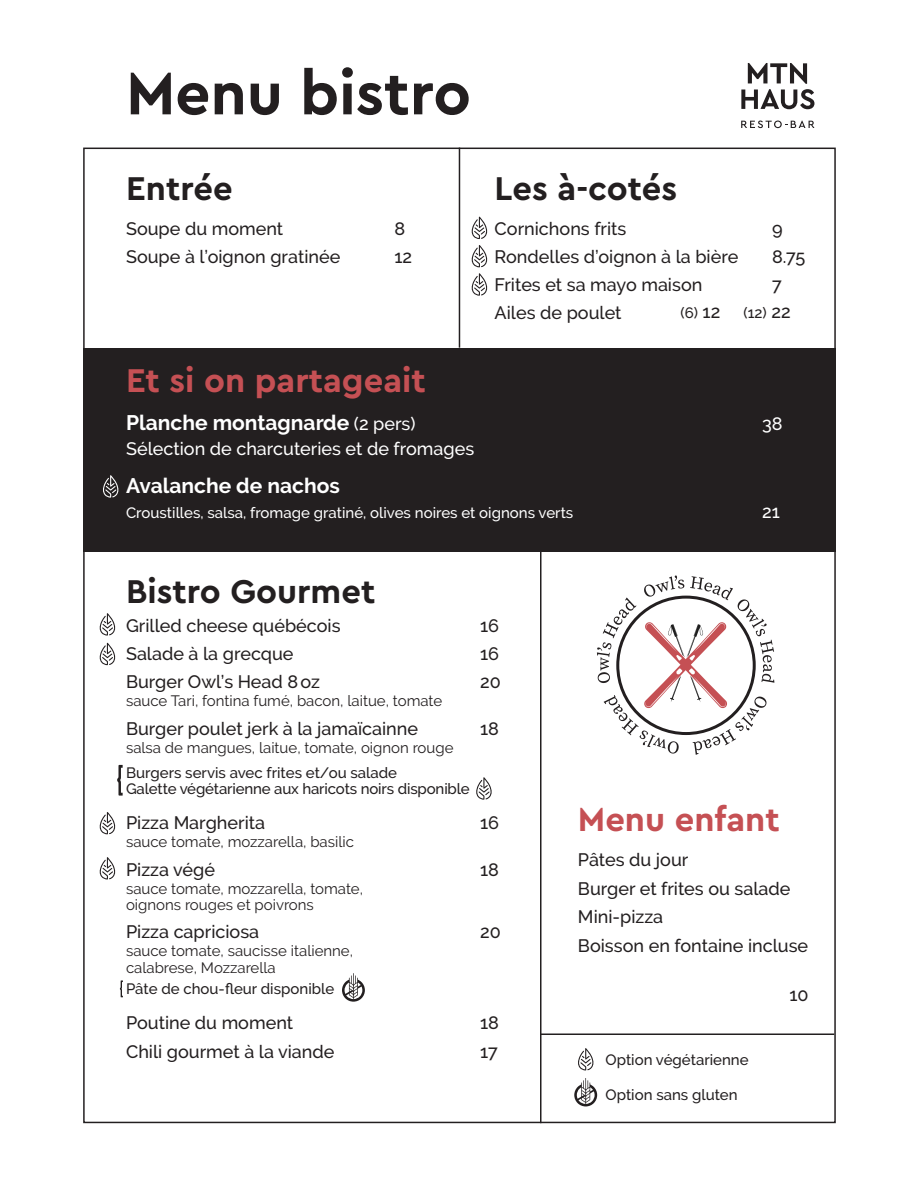
<style>
.page{position:relative;width:918px;height:1188px;background:#fff}
.page>*{position:absolute;margin:0;border:0;box-sizing:border-box;transform-origin:0 0}
.t1{font:700 61.95px "Cera Pro";color:#231f20}
.t2{font:700 34.5px "Cera Pro";color:#231f20}
.t3{font:700 34.5px "Cera Pro";color:#c55054}
.t4{font:700 21px "Raleway";color:#fff}
.t5{font:500 18px/28.3px "Raleway";color:#231f20}
.t6{font:500 18px "Raleway";color:#fff}
.t7{font:15px/16.5px "Raleway";color:#231f20}
.t8{font:500 15px/16.5px "Raleway";color:#231f20}
.t9{font:500 15px "Raleway";color:#fff}
.s1{font-size:18px}
.s2{font-weight:500;font-size:18px}
</style>
<div class="page">
<div style="left:83px;top:348px;width:753px;height:204px;background:#231f20"></div>
<svg style="left:597px;top:576px;width:177px;height:179px"></svg>
<hr style="left:459px;top:148px;width:1px;height:200px;background:#231f20">
<hr style="left:540px;top:546px;width:2px;height:577px;background:#231f20">
<div style="left:83px;top:148px;width:753px;height:209px;border:2px solid #231f20"></div>
<svg style="left:741px;top:63px;width:73px;height:46px"></svg>
<svg style="left:741px;top:121px;width:73px;height:7px"></svg>
<hr style="left:540px;top:1034px;width:294px;height:1px;background:#231f20">
<svg style="left:117px;top:765px;width:6px;height:31px"></svg>
<svg style="left:120px;top:980px;width:3px;height:17px"></svg>
<svg style="left:471px;top:245px;width:17px;height:22px"></svg>
<svg style="left:471px;top:273px;width:17px;height:23px"></svg>
<svg style="left:103px;top:475px;width:16px;height:23px"></svg>
<svg style="left:99px;top:613px;width:17px;height:23px"></svg>
<svg style="left:578px;top:1048px;width:16px;height:22px"></svg>
<svg style="left:99px;top:643px;width:17px;height:22px"></svg>
<svg style="left:99px;top:857px;width:17px;height:23px"></svg>
<svg style="left:99px;top:812px;width:17px;height:22px"></svg>
<svg style="left:476px;top:777px;width:16px;height:23px"></svg>
<svg style="left:471px;top:216px;width:17px;height:23px"></svg>
<svg style="left:574px;top:1078px;width:23px;height:28px"></svg>
<svg style="left:342px;top:973px;width:23px;height:29px"></svg>
<h1 class="t1" style="left:126px;top:52px;width:346px">Menu bistro</h1>
<h2 class="t2" style="left:126px;top:166px;width:108px">Entrée</h2>
<p class="t5" style="left:126px;top:215px;width:159px">Soupe du moment</p>
<p class="t5" style="left:395px;top:215px;width:12px">8</p>
<p class="t5" style="left:126px;top:242px;width:216px">Soupe à l’oignon gratinée</p>
<p class="t5" style="left:395px;top:242px;width:19px">12</p>
<h2 class="t2" style="left:495px;top:166px;width:184px">Les à-cotés</h2>
<p class="t5" style="left:495px;top:215px;width:133px">Cornichons frits</p>
<p class="t5" style="left:772px;top:215px;width:12px">9</p>
<p class="t5" style="left:495px;top:242px;width:245px">Rondelles d’oignon à la bière</p>
<p class="t5" style="left:772px;top:242px;width:35px">8.75</p>
<p class="t5" style="left:495px;top:270px;width:209px">Frites et sa mayo maison</p>
<p class="t5" style="left:772px;top:270px;width:11px">7</p>
<p class="t5" style="left:495px;top:298px;width:128px">Ailes de poulet</p>
<p class="t8" style="left:681px;top:305px;width:41px">(6) <span class="s1">12</span></p>
<p class="t8" style="left:744px;top:305px;width:49px">(12) <span class="s1">22</span></p>
<h2 class="t3" style="left:126px;top:358px;width:301px">Et si on partageait</h2>
<p class="t4" style="left:126px;top:411px;width:291px">Planche montagnarde <span class="s2">(2 pers)</span></p>
<p class="t6" style="left:762px;top:414px;width:22px">38</p>
<p class="t6" style="left:126px;top:438px;width:350px">Sélection de charcuteries et de fromages</p>
<p class="t4" style="left:126px;top:474px;width:215px">Avalanche de nachos</p>
<p class="t9" style="left:126px;top:504px;width:449px">Croustilles, salsa, fromage gratiné, olives noires et oignons verts</p>
<p class="t6" style="left:762px;top:501px;width:19px">21</p>
<h2 class="t2" style="left:126px;top:569px;width:251px">Bistro Gourmet</h2>
<p class="t5" style="left:126px;top:611px;width:216px">Grilled cheese québécois</p>
<p class="t5" style="left:480px;top:611px;width:21px">16</p>
<p class="t5" style="left:126px;top:640px;width:169px">Salade à la grecque</p>
<p class="t5" style="left:480px;top:640px;width:21px">16</p>
<p class="t5" style="left:126px;top:668px;width:195px">Burger Owl’s Head 8oz</p>
<p class="t5" style="left:480px;top:668px;width:22px">20</p>
<p class="t7" style="left:126px;top:693px;width:318px">sauce Tari, fontina fumé, bacon, laitue, tomate</p>
<p class="t5" style="left:126px;top:714px;width:294px">Burger poulet jerk à la jamaïcainne</p>
<p class="t5" style="left:480px;top:714px;width:20px">18</p>
<p class="t7" style="left:126px;top:739px;width:329px">salsa de mangues, laitue, tomate, oignon rouge</p>
<p class="t8" style="left:126px;top:764px;width:345px">Burgers servis avec frites et/ou salade<br>Galette végétarienne aux haricots noirs disponible</p>
<p class="t5" style="left:126px;top:809px;width:141px">Pizza Margherita</p>
<p class="t5" style="left:480px;top:809px;width:21px">16</p>
<p class="t7" style="left:126px;top:834px;width:229px">sauce tomate, mozzarella, basilic</p>
<p class="t5" style="left:126px;top:855px;width:91px">Pizza végé</p>
<p class="t5" style="left:480px;top:855px;width:20px">18</p>
<p class="t7" style="left:126px;top:880px;width:238px">sauce tomate, mozzarella, tomate, oignons rouges et poivrons</p>
<p class="t5" style="left:126px;top:918px;width:135px">Pizza capriciosa</p>
<p class="t5" style="left:480px;top:918px;width:22px">20</p>
<p class="t7" style="left:126px;top:943px;width:229px">sauce tomate, saucisse italienne, calabrese, Mozzarella</p>
<p class="t8" style="left:126px;top:981px;width:210px">Pâte de chou-fleur disponible</p>
<p class="t5" style="left:126px;top:1009px;width:169px">Poutine du moment</p>
<p class="t5" style="left:480px;top:1009px;width:20px">18</p>
<p class="t5" style="left:126px;top:1037px;width:210px">Chili gourmet à la viande</p>
<p class="t5" style="left:480px;top:1037px;width:19px">17</p>
<h2 class="t3" style="left:578px;top:797px;width:203px">Menu enfant</h2>
<p class="t5" style="left:578px;top:846px;width:232px">Pâtes du jour<br>Burger et frites ou salade<br>Mini-pizza<br>Boisson en fontaine incluse</p>
<p class="t5" style="left:789px;top:981px;width:21px">10</p>
<p class="t8" style="left:606px;top:1052px;width:145px">Option végétarienne</p>
<p class="t8" style="left:606px;top:1086px;width:134px">Option sans gluten</p>
</div>
